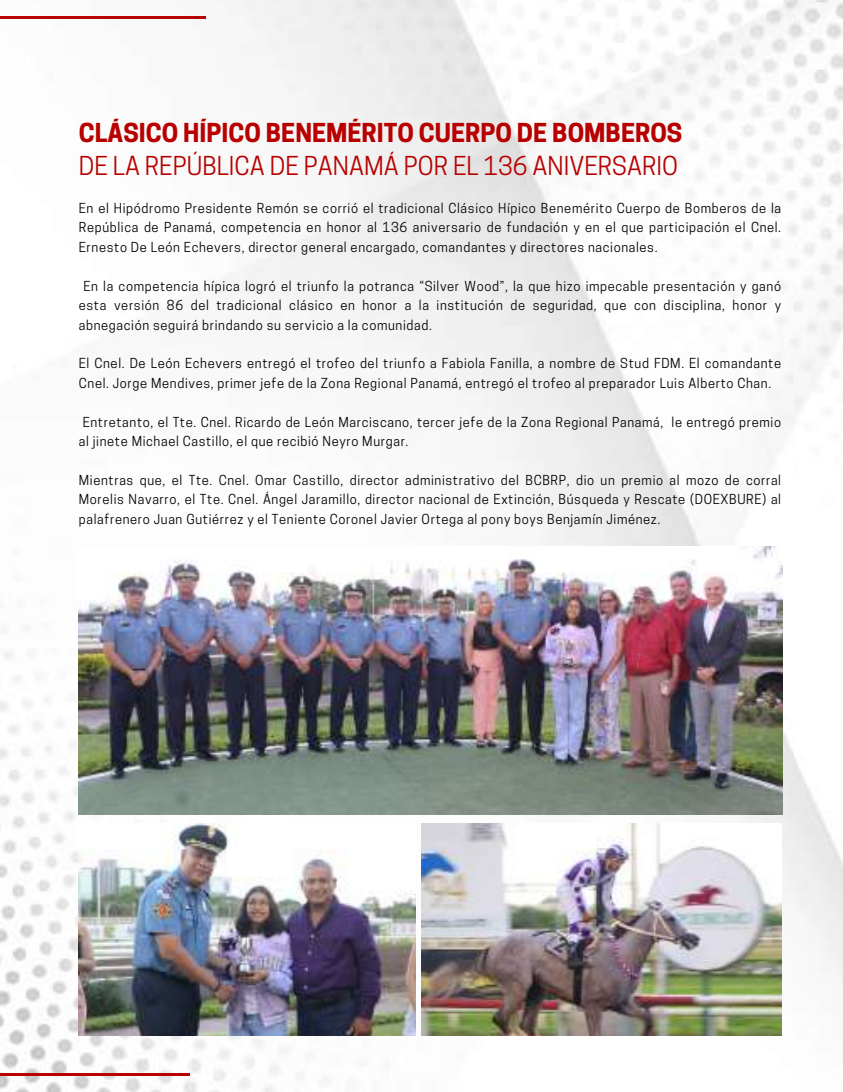
<style>
.page{position:relative;width:843px;height:1092px;background:#fff}
.page>*{position:absolute;margin:0;border:0;box-sizing:border-box;transform-origin:0 0}
.t1{font:24.5px "Cooper Hewitt";color:#b80000}
.t2{font:700 24.5px "Cooper Hewitt";color:#b80000}
.t3{font:12.95px/19.2px "Cooper Hewitt";letter-spacing:.05em;color:#000;text-align:justify}
</style>
<div class="page">
<img style="left:0;top:0;width:843px;height:1092px">
<hr style="left:0;top:16px;width:206px;height:3px;background:#b80000">
<hr style="left:0;top:1073px;width:190px;height:2px;background:#b80000">
<img style="left:79px;top:546px;width:703px;height:268px">
<img style="left:79px;top:823px;width:336px;height:213px">
<img style="left:422px;top:823px;width:359px;height:213px">
<h1 class="t2" style="left:79px;top:124px;width:605px">CLÁSICO HÍPICO BENEMÉRITO CUERPO DE BOMBEROS</h1>
<h1 class="t1" style="left:79px;top:156px;width:600px">DE LA REPÚBLICA DE PANAMÁ POR EL 136 ANIVERSARIO</h1>
<p class="t3" style="left:79px;top:200px;width:703px">En el Hipódromo Presidente Remón se corrió el tradicional Clásico Hípico Benemérito Cuerpo de Bomberos de la República de Panamá, competencia en honor al 136 aniversario de fundación y en el que participación el Cnel.<br>Ernesto De León Echevers, director general encargado, comandantes y directores nacionales.</p>
<p class="t3" style="left:79px;top:278px;width:703px;text-indent:5px">En la competencia hípica logró el triunfo la potranca “Silver Wood”, la que hizo impecable presentación y ganó esta versión 86 del tradicional clásico en honor a la institución de seguridad, que con disciplina, honor y abnegación seguirá brindando su servicio a la comunidad.</p>
<p class="t3" style="left:79px;top:356px;width:703px">El Cnel. De León Echevers entregó el trofeo del triunfo a Fabiola Fanilla, a nombre de Stud FDM. El comandante<br>Cnel. Jorge Mendives, primer jefe de la Zona Regional Panamá, entregó el trofeo al preparador Luis Alberto Chan.</p>
<p class="t3" style="left:79px;top:414px;width:703px">Entretanto, el Tte. Cnel. Ricardo de León Marciscano, tercer jefe de la Zona Regional Panamá, le entregó premio al jinete Michael Castillo, el que recibió Neyro Murgar.</p>
<p class="t3" style="left:79px;top:472px;width:703px">Mientras que, el Tte. Cnel. Omar Castillo, director administrativo del BCBRP, dio un premio al mozo de corral Morelis Navarro, el Tte. Cnel. Ángel Jaramillo, director nacional de Extinción, Búsqueda y Rescate (DOEXBURE) al palafrenero Juan Gutiérrez y el Teniente Coronel Javier Ortega al pony boys Benjamín Jiménez.</p>
</div>
